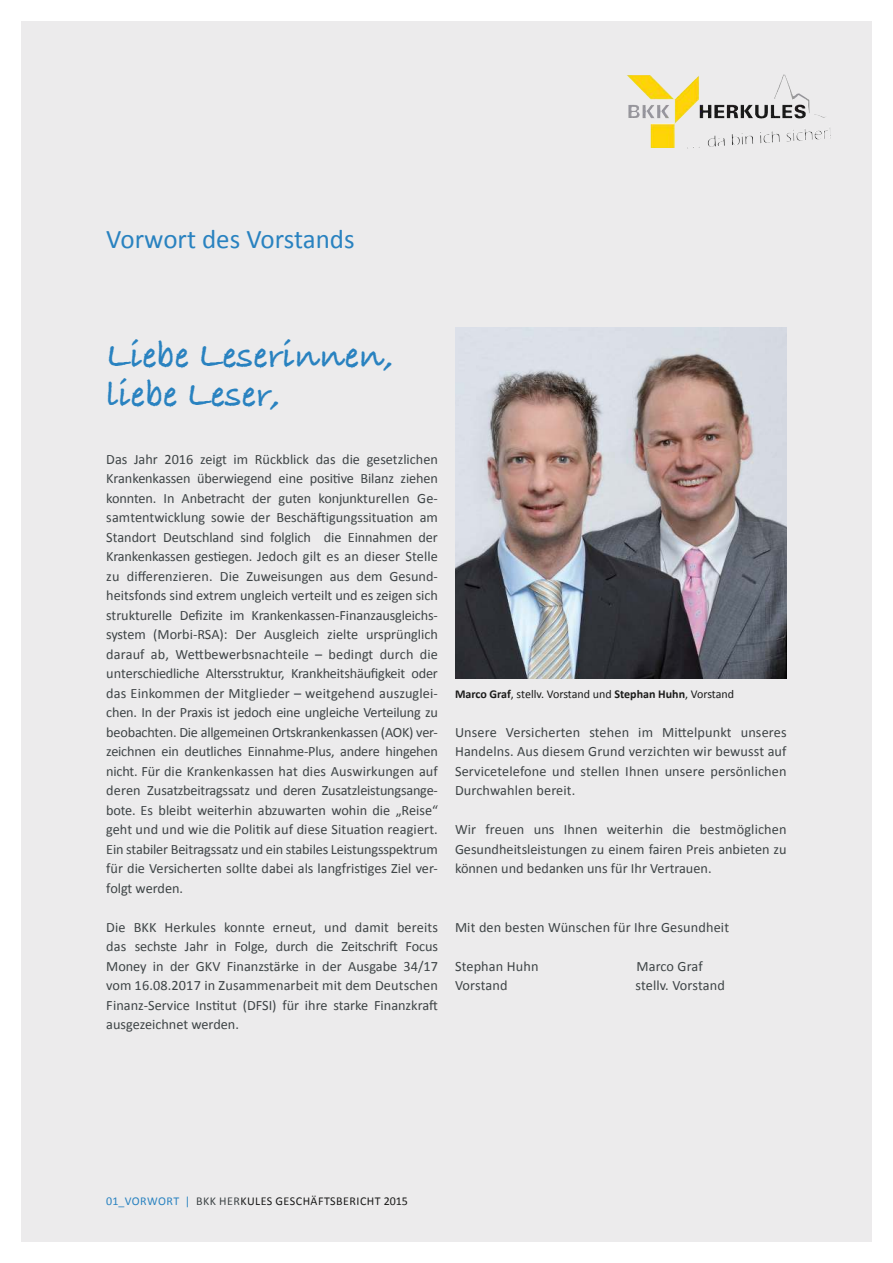
<style>
.page{position:relative;width:893px;height:1263px;background:#fff}
.page>*{position:absolute;margin:0;border:0;box-sizing:border-box;transform-origin:0 0}
.t1{font:700 37.5px/39px "Bradley Hand ITCTT";color:#2982c0}
.t2{font:27px "Calibri";color:#2982c0}
.t3{font:14.25px/19.5px "Calibri";color:#3e4446;text-align:justify}
.t4{font:12px "Calibri";color:#1b1b1a}
.t5{font:12px "Calibri";letter-spacing:.03em;color:#1b1b1a}
.s1{font-weight:700}
.s2{color:#2982c0}
.s3{color:#3e4446}
</style>
<div class="page">
<div style="left:21px;top:21px;width:851px;height:1221px;background:#ecebec"></div>
<img style="left:455px;top:327px;width:332px;height:351px">
<img style="left:773px;top:75px;width:37px;height:39px">
<h2 class="t2" style="left:106px;top:222px;width:250px">Vorwort des Vorstands</h2>
<h1 class="t1" style="left:106px;top:335px;width:289px">Liebe Leserinnen, liebe Leser,</h1>
<p class="t3" style="left:106px;top:449px;width:333px">Das Jahr 2016 zeigt im Rückblick das die gesetzlichen Krankenkassen überwiegend eine positive Bilanz ziehen konnten. In Anbetracht der guten konjunkturellen Ge&shy;samtentwicklung sowie der Beschäftigungssituation am Standort Deutschland sind folglich die Einnahmen der Krankenkassen gestiegen. Jedoch gilt es an dieser Stelle zu differenzieren. Die Zuweisungen aus dem Gesund&shy;heitsfonds sind extrem ungleich verteilt und es zeigen sich strukturelle Defizite im Krankenkassen-Finanzausgleichs&shy;system (Morbi-RSA): Der Ausgleich zielte ursprünglich darauf ab, Wettbewerbsnachteile – bedingt durch die unterschiedliche Altersstruktur, Krankheitshäufigkeit oder das Einkommen der Mitglieder – weitgehend auszuglei&shy;chen. In der Praxis ist jedoch eine ungleiche Verteilung zu beobachten. Die allgemeinen Ortskrankenkassen (AOK) ver&shy;zeichnen ein deutliches Einnahme-Plus, andere hingehen nicht. Für die Krankenkassen hat dies Auswirkungen auf deren Zusatzbeitragssatz und deren Zusatzleistungsange&shy;bote. Es bleibt weiterhin abzuwarten wohin die „Reise“ geht und und wie die Politik auf diese Situation reagiert.<br>Ein stabiler Beitragssatz und ein stabiles Leistungsspektrum für die Versicherten sollte dabei als langfristiges Ziel ver&shy;folgt werden.</p>
<p class="t3" style="left:106px;top:917px;width:333px">Die BKK Herkules konnte erneut, und damit bereits das sechste Jahr in Folge, durch die Zeitschrift Focus Money in der GKV Finanzstärke in der Ausgabe 34/17 vom 16.08.2017 in Zusammenarbeit mit dem Deutschen Finanz-Service Institut (DFSI) für ihre starke Finanzkraft ausgezeichnet werden.</p>
<p class="t4" style="left:455px;top:686px;width:281px"><span class="s1">Marco Graf</span>, stellv. Vorstand und <span class="s1">Stephan Huhn</span>, Vorstand</p>
<p class="t3" style="left:455px;top:722px;width:333px">Unsere Versicherten stehen im Mittelpunkt unseres Handelns. Aus diesem Grund verzichten wir bewusst auf Servicetelefone und stellen Ihnen unsere persönlichen Durchwahlen bereit.</p>
<p class="t3" style="left:455px;top:820px;width:333px">Wir freuen uns Ihnen weiterhin die bestmöglichen Gesundheitsleistungen zu einem fairen Preis anbieten zu können und bedanken uns für Ihr Vertrauen.</p>
<p class="t3" style="left:455px;top:917px;width:276px">Mit den besten Wünschen für Ihre Gesundheit</p>
<p class="t3" style="left:455px;top:956px;width:85px">Stephan Huhn</p>
<p class="t3" style="left:636px;top:956px;width:68px">Marco Graf</p>
<p class="t3" style="left:455px;top:976px;width:54px">Vorstand</p>
<p class="t3" style="left:635px;top:976px;width:91px">stellv. Vorstand</p>
<p class="t5" style="left:106px;top:1193px;width:303px"><span class="s2">01_VORWORT |</span> <span class="s3">BKK HER</span>KULES GESCHÄFTSBERICHT 2015</p>
</div>
